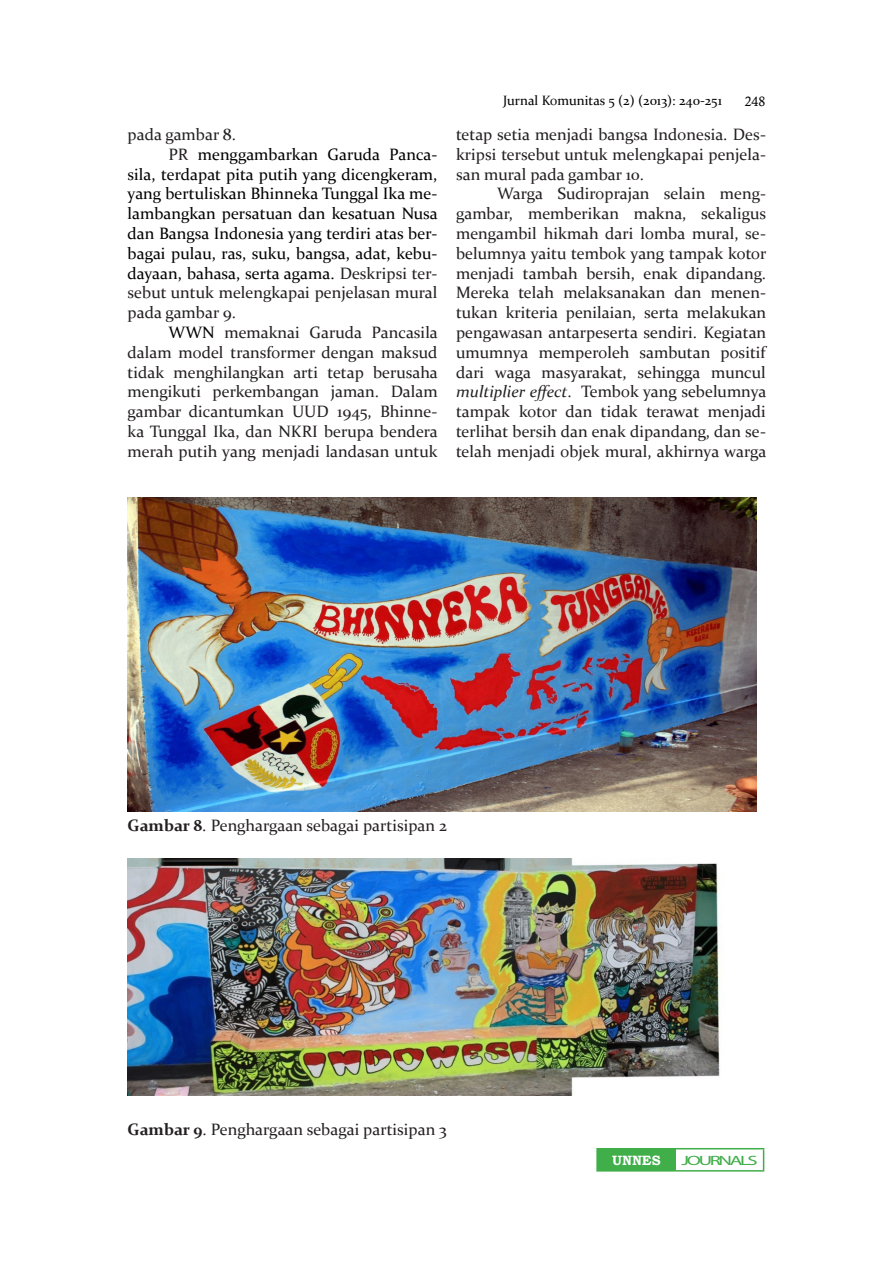
<style>
.page{position:relative;width:893px;height:1263px;background:#fff}
.page>*{position:absolute;margin:0;border:0;box-sizing:border-box;transform-origin:0 0}
.ISI{font:16.5px/19.8px "Constantia";color:#231f20;text-align:justify}
.ISI-2{font:16.5px/19.8px "Constantia";color:#000;text-align:justify}
.KETERANGAN_TABEL_GAM{font:16.5px "Constantia";color:#231f20}
.t1{font:13.5px "Constantia";color:#000}
.t2{font:13.5px "Myriad Pro";letter-spacing:-.115em;color:#40ae49;scale:1.53 1}
.t3{font:700 13.5px "Bookman Old Style";color:#fff}
.t4{font:13.5px "Calisto";color:#000}
.s1{color:#231f20}
.s2{color:#000}
.s3{font-style:italic}
.s4{font-weight:700}
</style>
<div class="page">
<div style="left:597px;top:1149px;width:78px;height:22px;background:#40ae49"></div>
<hr style="left:596px;top:1148px;width:79px;height:1px;background:#40ae49">
<hr style="left:596px;top:1149px;width:2px;height:21px;background:#40ae49">
<hr style="left:675px;top:1148px;width:89px;height:1px;background:#40ae49">
<svg style="left:763px;top:1149px;width:1px;height:21px"></svg>
<hr style="left:596px;top:1170px;width:79px;height:1px;background:#40ae49">
<hr style="left:675px;top:1170px;width:89px;height:1px;background:#40ae49">
<img style="left:128px;top:497px;width:629px;height:314px">
<img style="left:128px;top:859px;width:592px;height:237px">
<p class="ISI" style="left:128px;top:124px;width:110px">pada gambar 8.</p>
<p class="ISI-2" style="left:128px;top:143px;width:312px;text-indent:41px"><span class="s1">PR</span> menggambarkan Garuda Panca&shy;sila, terdapat pita putih yang dicengkeram, yang bertuliskan Bhinneka Tunggal Ika me&shy;lambangkan persatuan dan kesatuan Nusa dan Bangsa Indonesia yang terdiri atas ber&shy;bagai pulau, ras, suku, bangsa, adat, kebu&shy;dayaan, bahasa, serta agama. <span class="s1">Deskripsi ter&shy;sebut untuk melengkapai penjelasan mural pada gambar 9.</span></p>
<p class="ISI" style="left:128px;top:322px;width:312px;text-indent:41px"><span class="s2">WWN</span> memaknai Garuda Pancasila dalam model transformer dengan maksud tidak menghilangkan arti tetap berusaha mengikuti perkembangan jaman. Dalam gambar dicantumkan UUD 1945, Bhinne&shy;ka Tunggal Ika, dan NKRI berupa bendera merah putih yang menjadi landasan untuk</p>
<p class="t1" style="left:503px;top:91px;width:220px">Jurnal Komunitas 5 (2) (2013): 240-251</p>
<p class="t4" style="left:745px;top:93px;width:22px">248</p>
<p class="ISI" style="left:456px;top:124px;width:311px">tetap setia menjadi bangsa Indonesia. Des&shy;kripsi tersebut untuk melengkapai penjela&shy;san mural pada gambar 10.</p>
<p class="ISI" style="left:456px;top:183px;width:312px;text-indent:41px">Warga Sudiroprajan selain meng&shy;gambar, memberikan makna, sekaligus mengambil hikmah dari lomba mural, se&shy;belumnya yaitu tembok yang tampak kotor menjadi tambah bersih, enak dipandang.<br>Mereka telah melaksanakan dan menen&shy;tukan kriteria penilaian, serta melakukan pengawasan antarpeserta sendiri. Kegiatan umumnya memperoleh sambutan positif dari waga masyarakat, sehingga muncul <span class="s3">multiplier effect</span>. Tembok yang sebelumnya tampak kotor dan tidak terawat menjadi terlihat bersih dan enak dipandang, dan se&shy;telah menjadi objek mural, akhirnya warga</p>
<p class="KETERANGAN_TABEL_GAM" style="left:128px;top:814px;width:321px"><span class="s4">Gambar 8</span>. Penghargaan sebagai partisipan 2</p>
<p class="KETERANGAN_TABEL_GAM" style="left:128px;top:1118px;width:321px"><span class="s4">Gambar 9</span>. Penghargaan sebagai partisipan 3</p>
<p class="t3" style="left:612px;top:1150px;width:50px">UNNES</p>
<p class="t2" style="left:681px;top:1152px;width:51px">JOURNALS</p>
</div>
